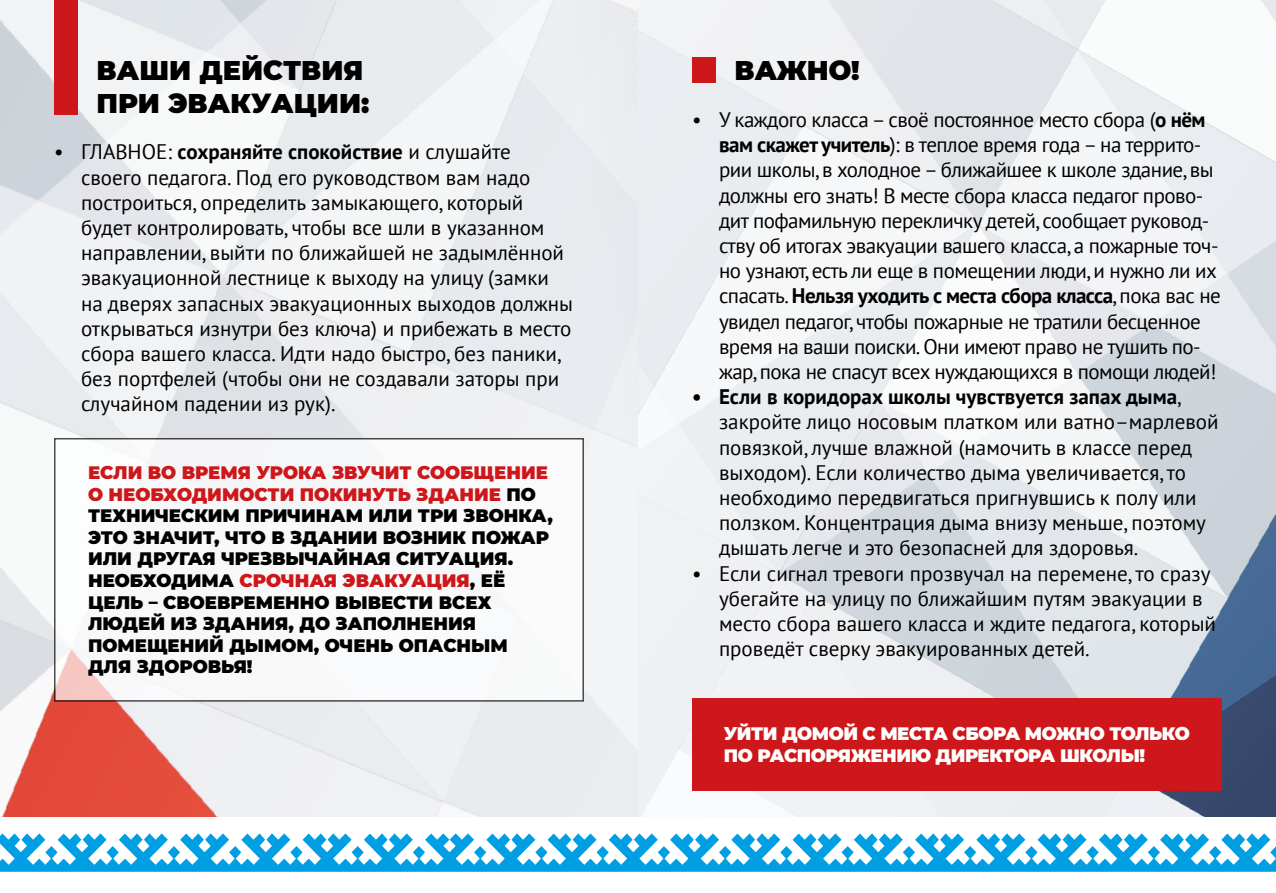
<style>
.page{position:relative;width:1276px;height:893px;background:#fff}
.page>*{position:absolute;margin:0;border:0;box-sizing:border-box;transform-origin:0 0}
.t1{font:900 27px/32.4px "Montserrat";color:#000}
.t2{font:21px/25.2px "PT Sans";color:#000}
.t3{font:21px/25.2px "PT Sans";letter-spacing:-.025em;color:#000}
.t4{font:900 18px/21.6px "Montserrat";color:#000}
.t5{font:900 18px/21.6px "Montserrat";letter-spacing:-.025em;color:#fff}
.s1{font-weight:700}
.s2{color:#cd171a}
</style>
<div class="page">
<img style="left:0;top:0;width:1276px;height:817px">
<svg style="left:0;top:833px;width:1276px;height:39px;fill:#05a0e3"></svg>
<div style="left:54px;top:0;width:23px;height:115px;background:#cd171a"></div>
<div style="left:692px;top:58px;width:23px;height:25px;background:#cd171a"></div>
<div style="left:55px;top:439px;width:528px;height:262px;background:#fff"></div>
<div style="left:692px;top:698px;width:530px;height:93px;background:#cd171a"></div>
<p class="t1" style="left:97px;top:53px;width:274px">ВАШИ ДЕЙСТВИЯ<br>ПРИ ЭВАКУАЦИИ:</p>
<p class="t2" style="left:81px;top:139px;width:494px;text-indent:-27px">• ГЛАВНОЕ: <span class="s1">сохраняйте спокойствие</span> и слушайте своего педагога. Под его руководством вам надо построиться, определить замыкающего, который будет контролировать, чтобы все шли в указанном направлении, выйти по ближайшей не задымлённой эвакуационной лестнице к выходу на улицу (замки на дверях запасных эвакуационных выходов должны открываться изнутри без ключа) и прибежать в место сбора вашего класса. Идти надо быстро, без паники, без портфелей (чтобы они не создавали заторы при случайном падении из рук).</p>
<p class="t4" style="left:88px;top:461px;width:466px"><span class="s2">ЕСЛИ ВО ВРЕМЯ УРОКА ЗВУЧИТ СООБЩЕНИЕ<br>О НЕОБХОДИМОСТИ ПОКИНУТЬ ЗДАНИЕ</span> ПО<br>ТЕХНИЧЕСКИМ ПРИЧИНАМ ИЛИ ТРИ ЗВОНКА,<br>ЭТО ЗНАЧИТ, ЧТО В ЗДАНИИ ВОЗНИК ПОЖАР<br>ИЛИ ДРУГАЯ ЧРЕЗВЫЧАЙНАЯ СИТУАЦИЯ.<br>НЕОБХОДИМА <span class="s2">СРОЧНАЯ ЭВАКУАЦИЯ</span>, ЕЁ<br>ЦЕЛЬ – СВОЕВРЕМЕННО ВЫВЕСТИ ВСЕХ<br>ЛЮДЕЙ ИЗ ЗДАНИЯ, ДО ЗАПОЛНЕНИЯ<br>ПОМЕЩЕНИЙ ДЫМОМ, ОЧЕНЬ ОПАСНЫМ<br>ДЛЯ ЗДОРОВЬЯ!</p>
<p class="t1" style="left:734px;top:53px;width:127px">ВАЖНО!</p>
<p class="t3" style="left:719px;top:106px;width:503px;text-indent:-27px">• У каждого класса – своё постоянное место сбора (<span class="s1">о нём вам скажет учитель</span>): в теплое время года – на террито&shy;рии школы, в холодное – ближайшее к школе здание, вы должны его знать! В месте сбора класса педагог прово&shy;дит пофамильную перекличку детей, сообщает руковод&shy;ству об итогах эвакуации вашего класса, а пожарные точ&shy;но узнают, есть ли еще в помещении люди, и нужно ли их спасать. <span class="s1">Нельзя уходить с места сбора класса</span>, пока вас не увидел педагог, чтобы пожарные не тратили бесценное время на ваши поиски. Они имеют право не тушить по&shy;жар, пока не спасут всех нуждающихся в помощи людей!</p>
<p class="t2" style="left:719px;top:384px;width:501px;text-indent:-27px"><span class="s1">• Если в коридорах школы чувствуется запах дыма</span>, закройте лицо носовым платком или ватно–марлевой повязкой, лучше влажной (намочить в классе перед выходом). Если количество дыма увеличивается, то необходимо передвигаться пригнувшись к полу или ползком. Концентрация дыма внизу меньше, поэтому дышать легче и это безопасней для здоровья.</p>
<p class="t2" style="left:719px;top:560px;width:498px;text-indent:-27px">• Если сигнал тревоги прозвучал на перемене, то сразу убегайте на улицу по ближайшим путям эвакуации в место сбора вашего класса и ждите педагога, который проведёт сверку эвакуированных детей.</p>
<p class="t5" style="left:724px;top:722px;width:467px">УЙТИ ДОМОЙ С МЕСТА СБОРА МОЖНО ТОЛЬКО<br>ПО РАСПОРЯЖЕНИЮ ДИРЕКТОРА ШКОЛЫ!</p>
</div>
